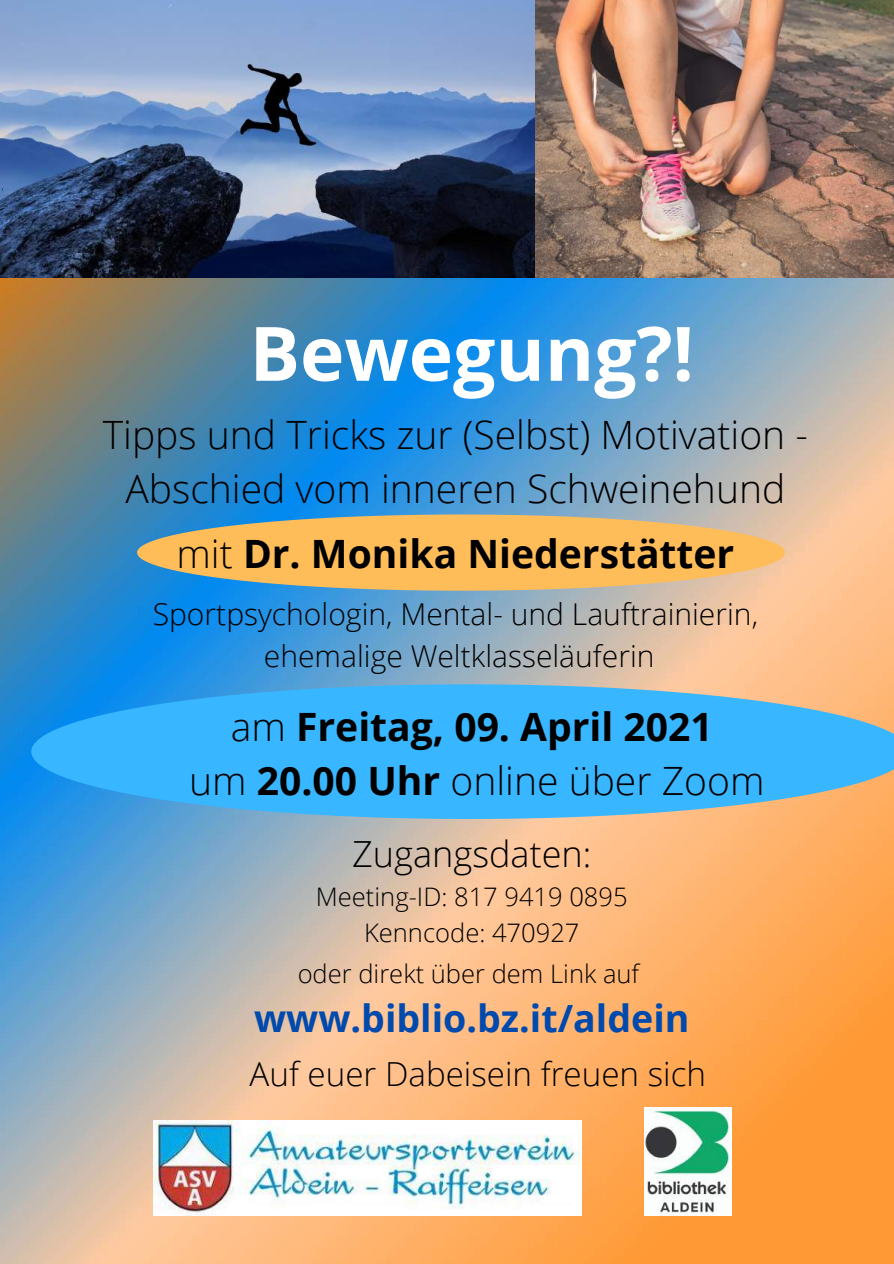
<style>
.page{position:relative;width:894px;height:1264px;background:#fff}
.page>*{position:absolute;margin:0;border:0;box-sizing:border-box;transform-origin:0 0}
.t1{font:700 75px "Open Sans";color:#fff}
.t2{font:700 39px/54.4px "Open Sans";color:#000;text-align:center}
.t3{font:300 39px/54.4px "Open Sans";color:#000;text-align:center}
.t4{font:700 37.5px "Open Sans";color:#004aad}
.t5{font:300 36px "Open Sans";color:#000}
.t6{font:300 33.15px "Open Sans";color:#000}
.t7{font:300 30px/41.8px "Open Sans";color:#000;text-align:center}
.t8{font:300 25.5px/35.7px "Open Sans";color:#000;text-align:center}
.s1{font-weight:300}
</style>
<div class="page">
<img style="left:0;top:277px;width:893px;height:986px">
<img style="left:0;top:0;width:893px;height:277px">
<svg style="left:31px;top:684px;width:862px;height:135px;background:#49b2ef"></svg>
<img style="left:153px;top:1120px;width:428px;height:95px">
<img style="left:644px;top:1106px;width:87px;height:109px">
<svg style="left:137px;top:514px;width:647px;height:76px;background:#e1b76f"></svg>
<h1 class="t1" style="left:249px;top:300px;width:446px">Bewegung?!</h1>
<p class="t3" style="left:103px;top:406px;width:706px">Tipps und Tricks zur (Selbst) Motivation -<br>Abschied vom inneren Schweinehund</p>
<p class="t2" style="left:176px;top:525px;width:559px"><span class="s1">mit</span> Dr. Monika Niederstätter</p>
<p class="t7" style="left:153px;top:592px;width:606px">Sportpsychologin, Mental- und Lauftrainierin, ehemalige Weltklasseläuferin</p>
<p class="t2" style="left:189px;top:698px;width:576px"><span class="s1">am</span> Freitag, 09. April 2021<br><span class="s1">um</span> 20.00 Uhr <span class="s1">online über Zoom</span></p>
<p class="t5" style="left:352px;top:828px;width:240px">Zugangsdaten:</p>
<p class="t8" style="left:316px;top:878px;width:313px">Meeting-ID: 817 9419 0895<br>Kenncode: 470927</p>
<p class="t8" style="left:297px;top:955px;width:343px">oder direkt über dem Link auf</p>
<p class="t4" style="left:254px;top:991px;width:436px">www.biblio.bz.it/aldein</p>
<p class="t6" style="left:249px;top:1050px;width:458px">Auf euer Dabeisein freuen sich</p>
</div>
